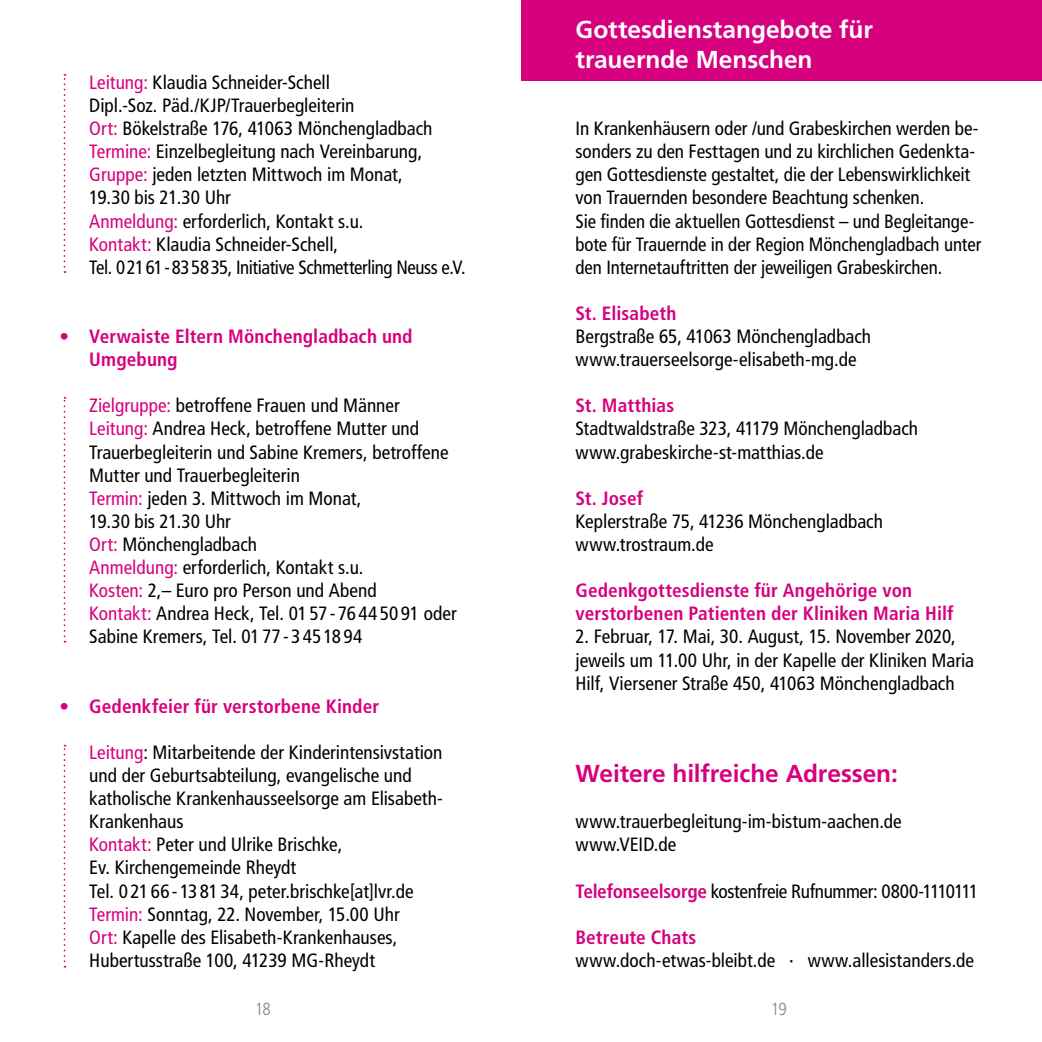
<style>
.page{position:relative;width:1042px;height:1042px;background:#fff}
.page>*{position:absolute;margin:0;border:0;box-sizing:border-box;transform-origin:0 0}
.t1{font:700 24.5px/29.4px "Frutiger LT";color:#fff}
.t2{font:700 24.5px "Frutiger LT";letter-spacing:-.005em;color:#d7007e}
.t3{font:condensed 19.25px/23.1px "Frutiger LT";color:#000}
.t4{font:700 condensed 19.25px/23.1px "Frutiger LT";letter-spacing:.005em;color:#d7007e}
.t5{font:condensed 19.25px "Frutiger LT";letter-spacing:-.02em;color:#000}
.t6{font:300 condensed 17.5px "Frutiger LT";color:#878787}
.s1{color:#d7007e}
.s2{font-weight:700;color:#d7007e}
</style>
<div class="page">
<div style="left:521px;top:0;width:521px;height:81px;background:#d7007e"></div>
<svg style="left:64px;top:74px;width:1px;height:199px"></svg>
<svg style="left:64px;top:397px;width:1px;height:245px"></svg>
<svg style="left:64px;top:745px;width:1px;height:222px"></svg>
<p class="t3" style="left:89px;top:71px;width:378px"><span class="s1">Leitung:</span> Klaudia Schneider-Schell<br>Dipl.-Soz. Päd./KJP/Trauerbegleiterin<br><span class="s1">Ort:</span> Bökelstraße 176, 41063 Mönchengladbach <span class="s1">Termine:</span> Einzelbegleitung nach Vereinbarung, <span class="s1">Gruppe:</span> jeden letzten Mittwoch im Monat,<br>19.30 bis 21.30 Uhr<br><span class="s1">Anmeldung:</span> erforderlich, Kontakt s.u.<br><span class="s1">Kontakt:</span> Klaudia Schneider-Schell,<br>Tel. 02161-835835, Initiative Schmetterling Neuss e.V.</p>
<p class="t4" style="left:89px;top:325px;width:325px;text-indent:-30px">• Verwaiste Eltern Mönchengladbach und<br>Umgebung</p>
<p class="t3" style="left:89px;top:394px;width:369px"><span class="s1">Zielgruppe:</span> betroffene Frauen und Männer <span class="s1">Leitung:</span> Andrea Heck, betroffene Mutter und Trauerbegleiterin und Sabine Kremers, betroffene Mutter und Trauerbegleiterin<br><span class="s1">Termin:</span> jeden 3. Mittwoch im Monat,<br>19.30 bis 21.30 Uhr<br><span class="s1">Ort:</span> Mönchengladbach<br><span class="s1">Anmeldung:</span> erforderlich, Kontakt s.u.<br><span class="s1">Kosten:</span> 2,– Euro pro Person und Abend<br><span class="s1">Kontakt:</span> Andrea Heck, Tel. 01 57 - 76 44 50 91 oder Sabine Kremers, Tel. 01 77 - 3 45 18 94</p>
<p class="t4" style="left:60px;top:694px;width:321px">• Gedenkfeier für verstorbene Kinder</p>
<p class="t3" style="left:89px;top:741px;width:355px"><span class="s1">Leitung</span>: Mitarbeitende der Kinderintensivstation und der Geburtsabteilung, evangelische und katholische Krankenhausseelsorge am Elisabeth-Krankenhaus<br><span class="s1">Kontakt:</span> Peter und Ulrike Brischke,<br>Ev. Kirchengemeinde Rheydt<br>Tel. 0 21 66 - 13 81 34, peter.brischke[at]lvr.de <span class="s1">Termin:</span> Sonntag, 22. November, 15.00 Uhr<br><span class="s1">Ort:</span> Kapelle des Elisabeth-Krankenhauses, Hubertusstraße 100, 41239 MG-Rheydt</p>
<p class="t1" style="left:575px;top:15px;width:299px">Gottesdienstangebote für trauernde Menschen</p>
<p class="t3" style="left:575px;top:117px;width:407px">In Krankenhäusern oder /und Grabeskirchen werden be&shy;sonders zu den Festtagen und zu kirchlichen Gedenkta&shy;gen Gottesdienste gestaltet, die der Lebenswirklichkeit von Trauernden besondere Beachtung schenken.<br>Sie finden die aktuellen Gottesdienst – und Begleitange&shy;bote für Trauernde in der Region Mönchengladbach unter den Internetauftritten der jeweiligen Grabeskirchen.</p>
<p class="t4" style="left:575px;top:302px;width:102px">St. Elisabeth</p>
<p class="t3" style="left:575px;top:325px;width:297px">Bergstraße 65, 41063 Mönchengladbach www.trauerseelsorge-elisabeth-mg.de</p>
<p class="t4" style="left:575px;top:394px;width:100px">St. Matthias</p>
<p class="t3" style="left:575px;top:417px;width:344px">Stadtwaldstraße 323, 41179 Mönchengladbach www.grabeskirche-st-matthias.de</p>
<p class="t4" style="left:575px;top:486px;width:69px">St. Josef</p>
<p class="t3" style="left:575px;top:510px;width:309px">Keplerstraße 75, 41236 Mönchengladbach www.trostraum.de</p>
<p class="t4" style="left:575px;top:579px;width:379px">Gedenkgottesdienste für Angehörige von verstorbenen Patienten der Kliniken Maria Hilf</p>
<p class="t3" style="left:575px;top:625px;width:400px">2. Februar, 17. Mai, 30. August, 15. November 2020, jeweils um 11.00 Uhr, in der Kapelle der Kliniken Maria<br>Hilf, Viersener Straße 450, 41063 Mönchengladbach</p>
<p class="t2" style="left:575px;top:759px;width:324px">Weitere hilfreiche Adressen:</p>
<p class="t3" style="left:575px;top:810px;width:328px">www.trauerbegleitung-im-bistum-aachen.de www.VEID.de</p>
<p class="t5" style="left:575px;top:879px;width:404px"><span class="s2">Telefonseelsorge</span> kostenfreie Rufnummer: 0800-1110111</p>
<p class="t4" style="left:575px;top:925px;width:122px">Betreute Chats</p>
<p class="t3" style="left:575px;top:949px;width:400px">www.doch-etwas-bleibt.de · www.allesistanders.de</p>
<p class="t6" style="left:255px;top:998px;width:18px">18</p>
<p class="t6" style="left:771px;top:998px;width:18px">19</p>
</div>
